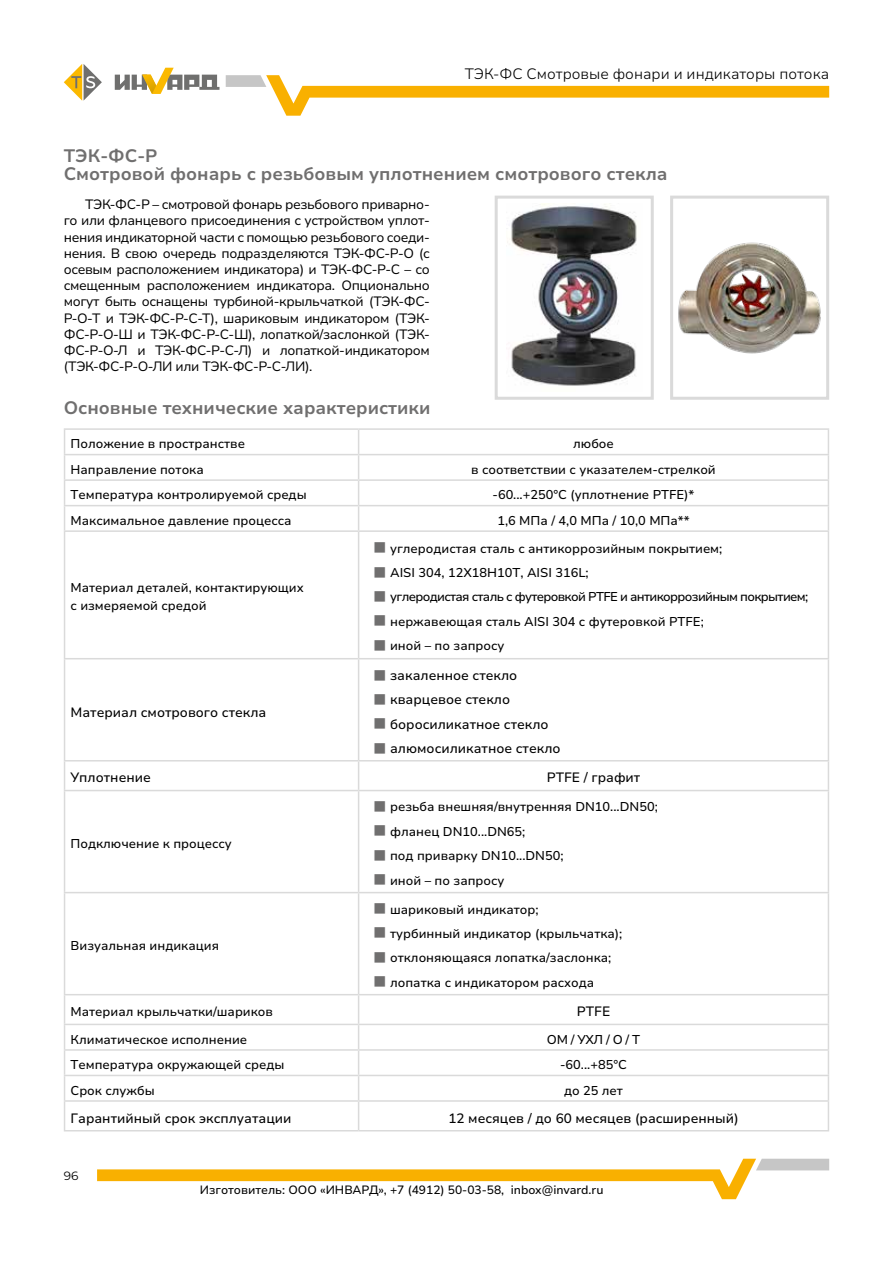
<style>
.page{position:relative;width:893px;height:1263px;background:#fff}
.page>*{position:absolute;margin:0;border:0;box-sizing:border-box;transform-origin:0 0}
.t1{font:700 18px/18px "Nunito Sans 10 pt";color:#706f6f}
.t2{font:300 15px "Nunito Sans 10 pt";color:#000}
.t3{font:13.5px/16.2px "Nunito Sans 10 pt";letter-spacing:-.025em;color:#000;text-align:justify}
.t4{font:500 13.5px/24.5px "Nunito Sans 10 pt";color:#000}
.t5{font:500 12.75px/24.5px "Nunito Sans 10 pt";color:#000}
.t6{font:500 12px "Nunito Sans 10 pt";color:#000}
.t7{font:12px "Montserrat";color:#000}
</style>
<div class="page">
<svg style="left:97px;top:1159px;width:732px;height:40px"></svg>
<svg style="left:226px;top:75px;width:603px;height:41px"></svg>
<svg style="left:64px;top:64px;width:38px;height:37px"></svg>
<svg style="left:115px;top:68px;width:104px;height:26px"></svg>
<div style="left:495px;top:196px;width:159px;height:204px;border:3px solid #dadada"></div>
<div style="left:670px;top:196px;width:159px;height:204px;border:3px solid #dadada"></div>
<hr style="left:64px;top:428px;width:295px;height:2px;background:#dadada">
<hr style="left:359px;top:428px;width:470px;height:2px;background:#dadada">
<hr style="left:64px;top:454px;width:295px;height:1px;background:#dadada">
<hr style="left:359px;top:454px;width:470px;height:1px;background:#dadada">
<hr style="left:64px;top:479px;width:295px;height:2px;background:#dadada">
<hr style="left:359px;top:479px;width:470px;height:2px;background:#dadada">
<hr style="left:64px;top:505px;width:295px;height:1px;background:#dadada">
<svg style="left:64px;top:430px;width:1px;height:100px"></svg>
<hr style="left:359px;top:505px;width:470px;height:1px;background:#dadada">
<svg style="left:358px;top:430px;width:1px;height:100px"></svg>
<svg style="left:828px;top:430px;width:1px;height:100px"></svg>
<hr style="left:64px;top:530px;width:295px;height:2px;background:#dadada">
<hr style="left:64px;top:532px;width:1px;height:126px;background:#dadada">
<hr style="left:359px;top:530px;width:470px;height:2px;background:#dadada">
<hr style="left:358px;top:532px;width:1px;height:126px;background:#dadada">
<hr style="left:828px;top:532px;width:1px;height:126px;background:#dadada">
<hr style="left:64px;top:658px;width:295px;height:1px;background:#dadada">
<hr style="left:64px;top:659px;width:1px;height:101px;background:#dadada">
<hr style="left:359px;top:658px;width:470px;height:1px;background:#dadada">
<hr style="left:358px;top:659px;width:1px;height:101px;background:#dadada">
<hr style="left:828px;top:659px;width:1px;height:101px;background:#dadada">
<hr style="left:64px;top:760px;width:295px;height:1px;background:#dadada">
<svg style="left:64px;top:761px;width:1px;height:29px"></svg>
<hr style="left:359px;top:760px;width:470px;height:1px;background:#dadada">
<svg style="left:358px;top:761px;width:1px;height:29px"></svg>
<svg style="left:828px;top:761px;width:1px;height:29px"></svg>
<hr style="left:64px;top:790px;width:295px;height:1px;background:#dadada">
<hr style="left:64px;top:791px;width:1px;height:101px;background:#dadada">
<hr style="left:359px;top:790px;width:470px;height:1px;background:#dadada">
<hr style="left:358px;top:791px;width:1px;height:101px;background:#dadada">
<hr style="left:828px;top:791px;width:1px;height:101px;background:#dadada">
<hr style="left:64px;top:892px;width:295px;height:1px;background:#dadada">
<hr style="left:64px;top:893px;width:1px;height:101px;background:#dadada">
<hr style="left:359px;top:892px;width:470px;height:1px;background:#dadada">
<hr style="left:358px;top:893px;width:1px;height:101px;background:#dadada">
<hr style="left:828px;top:893px;width:1px;height:101px;background:#dadada">
<hr style="left:64px;top:994px;width:295px;height:1px;background:#dadada">
<hr style="left:359px;top:994px;width:470px;height:1px;background:#dadada">
<hr style="left:64px;top:1024px;width:295px;height:1px;background:#dadada">
<hr style="left:359px;top:1024px;width:470px;height:1px;background:#dadada">
<hr style="left:64px;top:1049px;width:295px;height:2px;background:#dadada">
<hr style="left:359px;top:1049px;width:470px;height:2px;background:#dadada">
<hr style="left:64px;top:1075px;width:295px;height:1px;background:#dadada">
<hr style="left:359px;top:1075px;width:470px;height:1px;background:#dadada">
<hr style="left:64px;top:1100px;width:295px;height:2px;background:#dadada">
<svg style="left:64px;top:995px;width:1px;height:135px"></svg>
<hr style="left:359px;top:1100px;width:470px;height:2px;background:#dadada">
<svg style="left:358px;top:995px;width:1px;height:135px"></svg>
<svg style="left:828px;top:995px;width:1px;height:135px"></svg>
<hr style="left:64px;top:1130px;width:295px;height:1px;background:#dadada">
<hr style="left:359px;top:1130px;width:470px;height:1px;background:#dadada">
<img style="left:671px;top:238px;width:157px;height:120px">
<img style="left:507px;top:204px;width:130px;height:182px">
<p class="t2" style="left:465px;top:63px;width:366px">ТЭК-ФС Смотровые фонари и индикаторы потока</p>
<h1 class="t1" style="left:64px;top:146px;width:605px">ТЭК-ФС-Р<br>Смотровой фонарь с резьбовым уплотнением смотрового стекла</h1>
<p class="t3" style="left:64px;top:196px;width:368px;text-indent:21px">ТЭК-ФС-Р – смотровой фонарь резьбового приварно&shy;го или фланцевого присоединения с устройством уплот&shy;нения индикаторной части с помощью резьбового соеди&shy;нения. В свою очередь подразделяются ТЭК-ФС-Р-О (с осевым расположением индикатора) и ТЭК-ФС-Р-С – со смещенным расположением индикатора. Опционально могут быть оснащены турбиной-крыльчаткой (ТЭК-ФС-Р-О-Т и ТЭК-ФС-Р-С-Т), шариковым индикатором (ТЭК-ФС-Р-О-Ш и ТЭК-ФС-Р-С-Ш), лопаткой/заслонкой (ТЭК-ФС-Р-О-Л и ТЭК-ФС-Р-С-Л) и лопаткой-индикатором (ТЭК-ФС-Р-О-ЛИ или ТЭК-ФС-Р-С-ЛИ).</p>
<h1 class="t1" style="left:64px;top:398px;width:368px">Основные технические характеристики</h1>
<p class="t5" style="left:71px;top:431px;width:176px">Положение в пространстве</p>
<p class="t5" style="left:573px;top:431px;width:42px">любое</p>
<p class="t5" style="left:71px;top:457px;width:135px">Направление потока</p>
<p class="t5" style="left:471px;top:457px;width:246px">в соответствии с указателем-стрелкой</p>
<p class="t5" style="left:71px;top:482px;width:238px">Температура контролируемой среды</p>
<p class="t5" style="left:493px;top:482px;width:203px">-60...+250°С (уплотнение PTFE)*</p>
<p class="t5" style="left:71px;top:508px;width:223px">Максимальное давление процесса</p>
<p class="t5" style="left:497px;top:508px;width:194px">1,6 МПа / 4,0 МПа / 10,0 МПа**</p>
<p class="t5" style="left:71px;top:578px;width:235px;line-height:18px">Материал деталей, контактирующих с измеряемой средой</p>
<p class="t4" style="left:71px;top:699px;width:197px">Материал смотрового стекла</p>
<p class="t5" style="left:390px;top:535px;width:420px">углеродистая сталь с антикоррозийным покрытием;<br>AISI 304, 12Х18Н10Т, AISI 316L;<br>углеродистая сталь с футеровкой PTFE и антикоррозийным покрытием; нержавеющая сталь AISI 304 с футеровкой PTFE;<br>иной – по запросу</p>
<p class="t4" style="left:390px;top:663px;width:172px">закаленное стекло кварцевое стекло боросиликатное стекло алюмосиликатное стекло</p>
<p class="t4" style="left:71px;top:765px;width:82px">Уплотнение</p>
<p class="t4" style="left:547px;top:765px;width:95px">PTFE / графит</p>
<p class="t5" style="left:71px;top:831px;width:163px">Подключение к процессу</p>
<p class="t5" style="left:71px;top:933px;width:150px">Визуальная индикация</p>
<p class="t5" style="left:390px;top:794px;width:269px">резьба внешняя/внутренняя DN10...DN50; фланец DN10...DN65;<br>под приварку DN10...DN50;<br>иной – по запросу</p>
<p class="t5" style="left:390px;top:896px;width:234px">шариковый индикатор;<br>турбинный индикатор (крыльчатка); отклоняющаяся лопатка/заслонка; лопатка с индикатором расхода</p>
<p class="t5" style="left:71px;top:999px;width:204px">Материал крыльчатки/шариков</p>
<p class="t4" style="left:577px;top:999px;width:35px">PTFE</p>
<p class="t5" style="left:71px;top:1026px;width:178px">Климатическое исполнение</p>
<p class="t5" style="left:547px;top:1026px;width:95px">ОМ / УХЛ / О / Т</p>
<p class="t5" style="left:71px;top:1052px;width:215px">Температура окружающей среды</p>
<p class="t5" style="left:560px;top:1052px;width:68px">-60...+85°С</p>
<p class="t5" style="left:71px;top:1077px;width:86px">Срок службы</p>
<p class="t5" style="left:564px;top:1077px;width:60px">до 25 лет</p>
<p class="t4" style="left:71px;top:1105px;width:223px">Гарантийный срок эксплуатации</p>
<p class="t4" style="left:448px;top:1105px;width:292px">12 месяцев / до 60 месяцев (расширенный)</p>
<p class="t7" style="left:64px;top:1167px;width:16px">96</p>
<p class="t6" style="left:200px;top:1182px;width:405px">Изготовитель: ООО «ИНВАРД», +7 (4912) 50-03-58, inbox@invard.ru</p>
</div>
